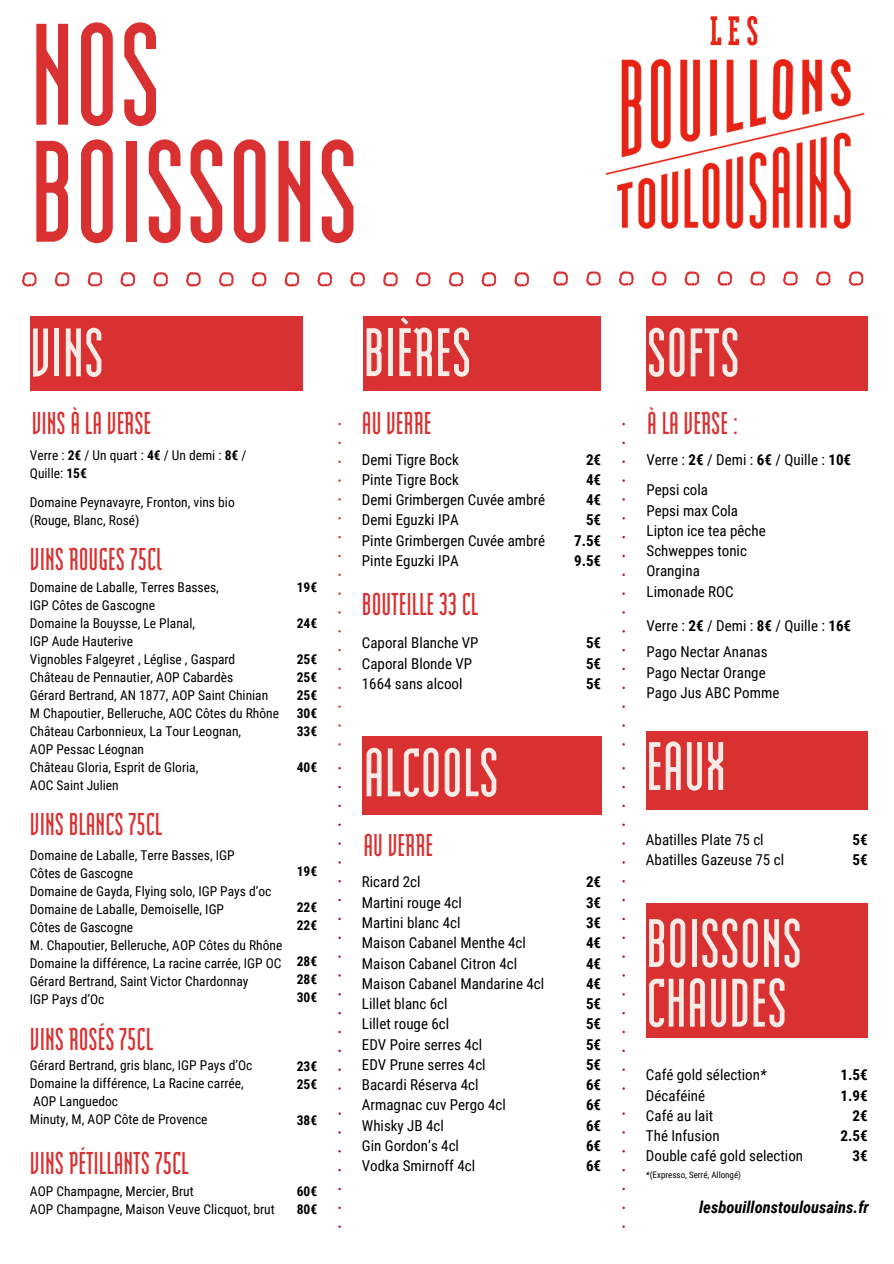
<style>
.page{position:relative;width:894px;height:1264px;background:#fff}
.page>*{position:absolute;margin:0;border:0;box-sizing:border-box;transform-origin:0 0}
.t1{font:700 144px/117px "Modula OT Sans";color:#d93031}
.t2{font:700 68.4px/59.7px "Modula OT Sans";color:#faebe6}
.t3{font:700 31.5px "Modula OT Sans";color:#d93031}
.t4{font:italic 700 16.5px "Roboto Condensed";color:#000}
.t5{font:15px/20.2px "Roboto Condensed";color:#000}
.t6{font:700 15px/20.2px "Roboto Condensed";color:#000;text-align:justify}
.t7{font:13.5px/18px "Roboto Condensed";color:#000}
.t8{font:700 13.5px/18px "Roboto Condensed";color:#000}
.t9{font:9px "Roboto Condensed";color:#000}
.s1{font-weight:700}
.s2{font-style:italic}
</style>
<div class="page">
<svg style="left:22px;top:272px;width:15px;height:14px"></svg>
<svg style="left:55px;top:272px;width:15px;height:14px"></svg>
<svg style="left:87px;top:272px;width:15px;height:14px"></svg>
<svg style="left:120px;top:272px;width:15px;height:14px"></svg>
<svg style="left:153px;top:272px;width:15px;height:14px"></svg>
<svg style="left:186px;top:272px;width:15px;height:14px"></svg>
<svg style="left:219px;top:272px;width:14px;height:14px"></svg>
<svg style="left:251px;top:272px;width:15px;height:14px"></svg>
<svg style="left:284px;top:272px;width:15px;height:14px"></svg>
<svg style="left:317px;top:272px;width:15px;height:14px"></svg>
<svg style="left:350px;top:272px;width:15px;height:14px"></svg>
<svg style="left:383px;top:272px;width:14px;height:14px"></svg>
<svg style="left:415px;top:272px;width:15px;height:14px"></svg>
<svg style="left:448px;top:272px;width:15px;height:14px"></svg>
<svg style="left:481px;top:272px;width:15px;height:14px"></svg>
<svg style="left:514px;top:272px;width:15px;height:14px"></svg>
<svg style="left:553px;top:271px;width:15px;height:15px"></svg>
<svg style="left:586px;top:271px;width:14px;height:15px"></svg>
<svg style="left:618px;top:271px;width:15px;height:15px"></svg>
<svg style="left:651px;top:271px;width:15px;height:15px"></svg>
<svg style="left:684px;top:271px;width:15px;height:15px"></svg>
<svg style="left:717px;top:271px;width:15px;height:15px"></svg>
<svg style="left:750px;top:271px;width:14px;height:15px"></svg>
<svg style="left:783px;top:271px;width:14px;height:15px"></svg>
<svg style="left:816px;top:271px;width:14px;height:15px"></svg>
<svg style="left:848px;top:271px;width:15px;height:15px"></svg>
<div style="left:362px;top:735px;width:239px;height:79px;background:#d93031"></div>
<div style="left:30px;top:316px;width:272px;height:74px;background:#d93031"></div>
<div style="left:363px;top:316px;width:238px;height:74px;background:#d93031"></div>
<img style="left:605px;top:15px;width:260px;height:214px">
<div style="left:645px;top:730px;width:222px;height:79px;background:#d93031"></div>
<div style="left:645px;top:903px;width:222px;height:134px;background:#d93031"></div>
<div style="left:645px;top:316px;width:222px;height:74px;background:#d93031"></div>
<h1 class="t1" style="left:30px;top:13px;width:330px">NOS<br>BOISSONS</h1>
<h2 class="t2" style="left:30px;top:321px;width:75px">VINS</h2>
<h2 class="t2" style="left:363px;top:321px;width:109px">BIÈRES</h2>
<h3 class="t3" style="left:32px;top:405px;width:121px">VINS À LA VERSE</h3>
<p class="t7" style="left:30px;top:446px;width:218px">Verre : <span class="s1">2€</span> / Un quart : <span class="s1">4€</span> / Un demi : <span class="s1">8€</span> /<br>Quille: <span class="s1">15€</span></p>
<p class="t7" style="left:30px;top:492px;width:206px">Domaine Peynavayre, Fronton, vins bio (Rouge, Blanc, Rosé)</p>
<h3 class="t3" style="left:30px;top:542px;width:133px">VINS ROUGES 75Cl</h3>
<p class="t7" style="left:30px;top:577px;width:250px">Domaine de Laballe, Terres Basses,<br>IGP Côtes de Gascogne<br>Domaine la Bouysse, Le Planal,<br>IGP Aude Hauterive<br>Vignobles Falgeyret , Léglise , Gaspard<br>Château de Pennautier, AOP Cabardès<br>Gérard Bertrand, AN 1877, AOP Saint Chinian<br>M Chapoutier, Belleruche, AOC Côtes du Rhône<br>Château Carbonnieux, La Tour Leognan,<br>AOP Pessac Léognan<br>Château Gloria, Esprit de Gloria,<br>AOC Saint Julien</p>
<p class="t8" style="left:296px;top:577px;width:22px">19€</p>
<p class="t8" style="left:296px;top:613px;width:22px">24€</p>
<p class="t8" style="left:296px;top:649px;width:22px;text-align:justify">25€ 25€ 25€ 30€ 33€</p>
<p class="t8" style="left:296px;top:757px;width:22px">40€</p>
<h3 class="t3" style="left:30px;top:807px;width:134px">VINS BLANCS 75CL</h3>
<p class="t7" style="left:30px;top:846px;width:254px">Domaine de Laballe, Terre Basses, IGP<br>Côtes de Gascogne<br>Domaine de Gayda, Flying solo, IGP Pays d’oc Domaine de Laballe, Demoiselle, IGP<br>Côtes de Gascogne<br>M. Chapoutier, Belleruche, AOP Côtes du Rhône Domaine la différence, La racine carrée, IGP OC Gérard Bertrand, Saint Victor Chardonnay<br>IGP Pays d’Oc</p>
<p class="t8" style="left:296px;top:861px;width:22px">19€</p>
<p class="t8" style="left:296px;top:897px;width:22px">22€<br>22€</p>
<p class="t8" style="left:296px;top:951px;width:22px;text-align:justify">28€ 28€ 30€</p>
<h3 class="t3" style="left:30px;top:1021px;width:125px">VINS ROSÉS 75CL</h3>
<p class="t7" style="left:30px;top:1055px;width:224px">Gérard Bertrand, gris blanc, IGP Pays d’Oc<br>Domaine la différence, La Racine carrée,<br>AOP Languedoc<br>Minuty, M, AOP Côte de Provence</p>
<p class="t8" style="left:296px;top:1056px;width:22px">23€<br>25€</p>
<p class="t8" style="left:296px;top:1110px;width:22px">38€</p>
<h3 class="t3" style="left:30px;top:1145px;width:160px">VINS PÉTILLANTS 75CL</h3>
<p class="t7" style="left:30px;top:1181px;width:246px">AOP Champagne, Mercier, Brut<br>AOP Champagne, Maison Veuve Clicquot, brut</p>
<p class="t8" style="left:296px;top:1181px;width:22px">60€<br>80€</p>
<h3 class="t3" style="left:362px;top:405px;width:71px">AU VERRE</h3>
<p class="t5" style="left:362px;top:448px;width:185px">Demi Tigre Bock<br>Pinte Tigre Bock<br>Demi Grimbergen Cuvée ambré<br>Demi Eguzki IPA<br>Pinte Grimbergen Cuvée ambré<br>Pinte Eguzki IPA</p>
<p class="t6" style="left:574px;top:448px;width:29px;text-align:right">2€<br>4€<br>4€<br>5€<br>7.5€<br>9.5€</p>
<h3 class="t3" style="left:362px;top:586px;width:118px">BOUTEILLE 33 CL</h3>
<p class="t5" style="left:362px;top:632px;width:118px">Caporal Blanche VP<br>Caporal Blonde VP<br>1664 sans alcool</p>
<p class="t6" style="left:586px;top:632px;width:17px">5€ 5€ 5€</p>
<h2 class="t2" style="left:363px;top:741px;width:137px">ALCOOLS</h2>
<h3 class="t3" style="left:363px;top:828px;width:71px">AU VERRE</h3>
<p class="t5" style="left:362px;top:871px;width:184px">Ricard 2cl<br>Martini rouge 4cl<br>Martini blanc 4cl<br>Maison Cabanel Menthe 4cl<br>Maison Cabanel Citron 4cl<br>Maison Cabanel Mandarine 4cl<br>Lillet blanc 6cl<br>Lillet rouge 6cl<br>EDV Poire serres 4cl<br>EDV Prune serres 4cl<br>Bacardi Réserva 4cl<br>Armagnac cuv Pergo 4cl<br>Whisky JB 4cl<br>Gin Gordon’s 4cl<br>Vodka Smirnoff 4cl</p>
<p class="t6" style="left:586px;top:871px;width:17px">2€ 3€ 3€ 4€ 4€ 4€ 5€ 5€ 5€ 5€ 6€ 6€ 6€ 6€ 6€</p>
<h2 class="t2" style="left:646px;top:321px;width:95px">SOFTS</h2>
<h3 class="t3" style="left:647px;top:405px;width:92px">À LA VERSE :</h3>
<p class="t5" style="left:646px;top:448px;width:206px">Verre : <span class="s1">2€</span> / Demi : <span class="s1">6€</span> / Quille : <span class="s1">10€</span></p>
<p class="t5" style="left:646px;top:479px;width:121px">Pepsi cola<br>Pepsi max Cola<br>Lipton ice tea pêche<br>Schweppes tonic<br>Orangina<br>Limonade ROC</p>
<p class="t5" style="left:646px;top:615px;width:206px">Verre : <span class="s1">2€</span> / Demi : <span class="s1">8€</span> / Quille : <span class="s1">16€</span></p>
<p class="t5" style="left:646px;top:641px;width:134px">Pago Nectar Ananas<br>Pago Nectar Orange<br>Pago Jus ABC Pomme</p>
<h2 class="t2" style="left:645px;top:734px;width:82px">EAUX</h2>
<p class="t5" style="left:645px;top:829px;width:140px">Abatilles Plate 75 cl<br>Abatilles Gazeuse 75 cl</p>
<h2 class="t2" style="left:645px;top:911px;width:157px">BOISSONS<br>CHAUDES</h2>
<p class="t6" style="left:852px;top:829px;width:17px">5€<br>5€</p>
<p class="t5" style="left:645px;top:1064px;width:159px">Café gold sélection<span class="s2">*<br></span>Décaféiné<br>Café au lait<br>Thé Infusion<br>Double café gold selection</p>
<p class="t6" style="left:840px;top:1064px;width:29px;text-align:right">1.5€<br>1.9€<br>2€<br>2.5€<br>3€</p>
<p class="t9" style="left:645px;top:1168px;width:97px"><span class="s2">*</span>(Expresso, Serré, Allongé)</p>
<p class="t4" style="left:699px;top:1195px;width:171px">lesbouillonstoulousains.fr</p>
</div>
